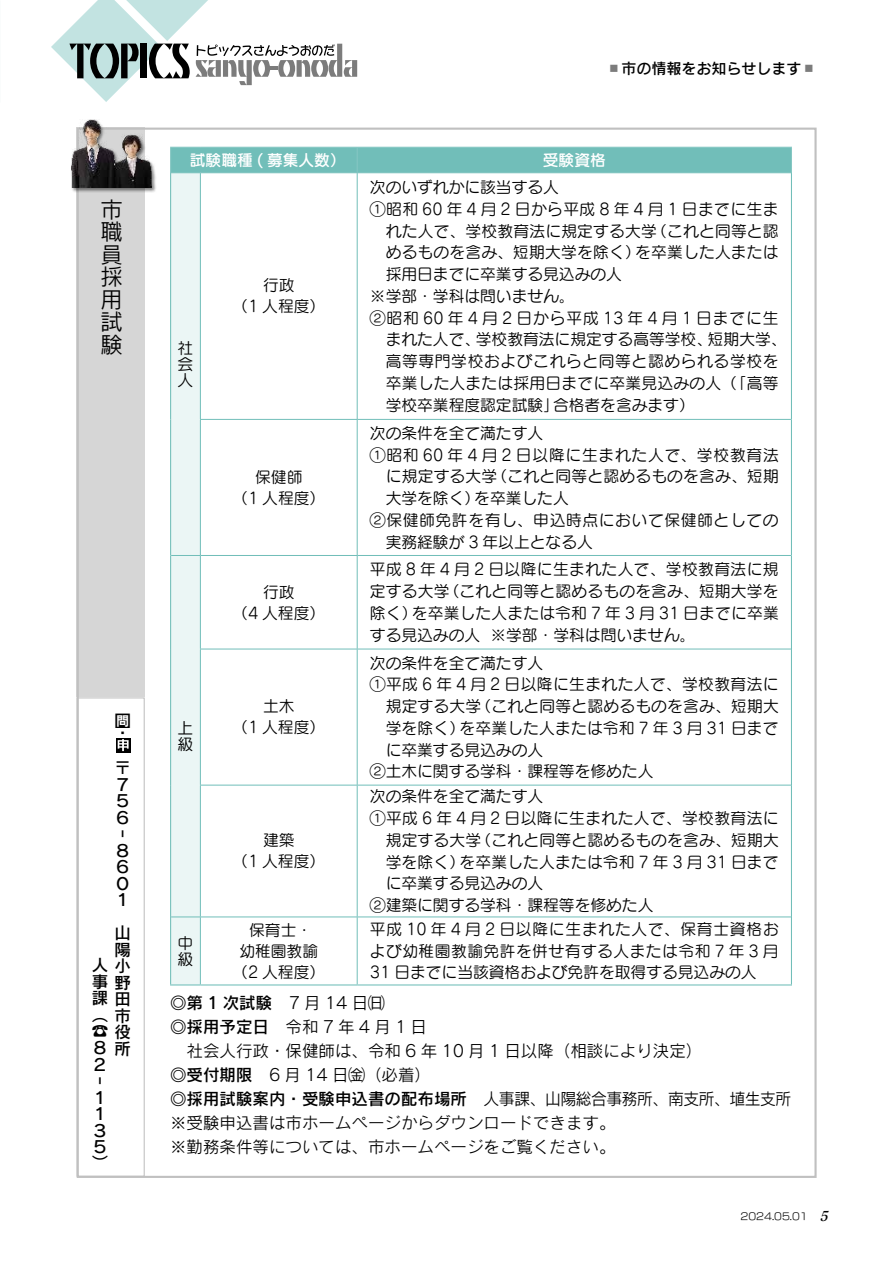
<style>
.page{position:relative;width:893px;height:1263px;background:#fff}
.page>*{position:absolute;margin:0;border:0;box-sizing:border-box;transform-origin:0 0}
.t1{font:22.5px/22.5px "Rodin Pro N M";color:#000;text-align:justify}
.t2{font:16.5px/24px "Rodin Pro N M";color:#000}
.t3{font:16.5px/16.5px "Rodin Pro N DB";color:#000}
.t4{font:15.75px/21px "Seurat Pro M";letter-spacing:.01em;color:#000;text-align:center}
.t5{font:15.75px "Seurat Pro M";letter-spacing:.04em;color:#000}
.t6{font:15.75px "Seurat Pro M";letter-spacing:.03em;color:#000}
.t7{font:15.75px "Seurat Pro M";letter-spacing:.16em;color:#000}
.t8{font:15.75px "Seurat Pro M";letter-spacing:.05em;color:#000}
.t9{font:15.75px "Seurat Pro DB";color:#fff}
.t10{font:15px "Rodin Cattleya Pro DB";color:#000}
.t11{font:9.75px "New Rodin Pro M";color:#000}
.s1{color:#7c7c7c}
.s2{font-family:"Rodin Pro N DB"}
.s3{font-family:"Matisse Eleganto Pro B";font-style:italic;font-size:13.5px}
</style>
<div class="page">
<svg style="left:51px;top:0;width:306px;height:102px"></svg>
<div style="left:77px;top:128px;width:68px;height:569px;background:#d6d6d6"></div>
<div style="left:77px;top:697px;width:68px;height:480px;border:1px solid #c0c0c0"></div>
<div style="left:71px;top:119px;width:86px;height:74px;background:#000;opacity:.5"></div>
<img style="left:71px;top:120px;width:81px;height:68px">
<svg style="left:170px;top:147px;width:622px;height:838px"></svg>
<hr style="left:170px;top:172px;width:30px;height:1px;background:#71beb9">
<hr style="left:200px;top:172px;width:157px;height:1px;background:#71beb9">
<hr style="left:357px;top:172px;width:435px;height:1px;background:#71beb9">
<svg style="left:116px;top:738px;width:14px;height:14px"></svg>
<svg style="left:118px;top:739px;width:11px;height:12px"></svg>
<h1 class="t1" style="left:101px;top:197px;width:23px">市職員採用試験</h1>
<p class="t3" style="left:114px;top:714px;width:17px;line-height:12.1px">問・</p>
<p class="t3" style="left:114px;top:759px;width:16px">〒<br>７<br>５<br>６‐<br>８<br>６<br>０<br>１</p>
<p class="t3" style="left:92px;top:924px;width:40px;text-align:right">山<br>陽<br>人小事野課田（市☎ 役所</p>
<p class="t3" style="left:92px;top:1039px;width:18px">８<br>２‐<br>１<br>１<br>３<br>５）</p>
<p class="t10" style="left:606px;top:58px;width:211px"><span class="s1">▪</span>市の情報をお知らせします<span class="s1">▪</span></p>
<p class="t9" style="left:190px;top:149px;width:157px">試験職種 ( 募集人数）</p>
<p class="t9" style="left:543px;top:149px;width:64px">受験資格</p>
<p class="t4" style="left:178px;top:340px;width:17px;line-height:15.8px;text-align:justify">社会人</p>
<p class="t4" style="left:178px;top:720px;width:17px;line-height:15.8px;text-align:left">上級</p>
<p class="t4" style="left:232px;top:274px;width:94px">行政<br>（1 人程度）</p>
<p class="t4" style="left:232px;top:466px;width:94px">保健師<br>（1 人程度）</p>
<p class="t4" style="left:232px;top:581px;width:94px">行政<br>（4 人程度）</p>
<p class="t4" style="left:232px;top:695px;width:94px">土木<br>（1 人程度）</p>
<p class="t4" style="left:232px;top:829px;width:94px">建築<br>（1 人程度）</p>
<p class="t4" style="left:370px;top:176px;width:190px">次のいずれかに該当する人</p>
<p class="t6" style="left:370px;top:199px;width:410px">①昭和 60 年 4 月 2 日から平成 8 年 4 月 1 日までに生ま</p>
<p class="t4" style="left:386px;top:220px;width:394px">れた人で、学校教育法に規定する大学（これと同等と認</p>
<p class="t4" style="left:386px;top:241px;width:394px">めるものを含み、短期大学を除く）を卒業した人または</p>
<p class="t4" style="left:386px;top:263px;width:238px">採用日までに卒業する見込みの人</p>
<p class="t4" style="left:370px;top:285px;width:206px">※学部・学科は問いません。</p>
<p class="t7" style="left:370px;top:307px;width:410px">②昭和60年4月2日から平成13年4月1日までに生</p>
<p class="t4" style="left:386px;top:328px;width:402px">まれた人で、学校教育法に規定する高等学校、短期大学、</p>
<p class="t5" style="left:386px;top:351px;width:394px">高等専門学校およびこれらと同等と認められる学校を</p>
<p class="t4" style="left:386px;top:372px;width:394px">卒業した人または採用日までに卒業見込みの人（「高等</p>
<p class="t4" style="left:386px;top:394px;width:311px">学校卒業程度認定試験」合格者を含みます）</p>
<p class="t4" style="left:370px;top:422px;width:175px">次の条件を全て満たす人</p>
<p class="t8" style="left:370px;top:444px;width:410px">①昭和 60 年 4 月 2 日以降に生まれた人で、学校教育法</p>
<p class="t4" style="left:386px;top:465px;width:395px">に規定する大学（これと同等と認めるものを含み、短期</p>
<p class="t4" style="left:386px;top:487px;width:185px">大学を除く）を卒業した人</p>
<p class="t5" style="left:370px;top:510px;width:410px">②保健師免許を有し、申込時点において保健師としての</p>
<p class="t4" style="left:386px;top:531px;width:209px">実務経験が 3 年以上となる人</p>
<p class="t4" style="left:370px;top:558px;width:410px;line-height:21.8px;text-align:justify">平成 8 年 4 月 2 日以降に生まれた人で、学校教育法に規定する大学（これと同等と認めるものを含み、短期大学を除く）を卒業した人または令和 7 年 3 月 31 日までに卒業する見込みの人 ※学部・学科は問いません。</p>
<p class="t4" style="left:370px;top:652px;width:175px">次の条件を全て満たす人</p>
<p class="t4" style="left:370px;top:673px;width:410px">①平成 6 年 4 月 2 日以降に生まれた人で、学校教育法に</p>
<p class="t4" style="left:386px;top:695px;width:395px">規定する大学（これと同等と認めるものを含み、短期大</p>
<p class="t4" style="left:386px;top:717px;width:394px">学を除く）を卒業した人または令和 7 年 3 月 31 日まで</p>
<p class="t4" style="left:386px;top:739px;width:159px">に卒業する見込みの人</p>
<p class="t4" style="left:370px;top:760px;width:285px">②土木に関する学科・課程等を修めた人</p>
<p class="t4" style="left:370px;top:785px;width:175px">次の条件を全て満たす人</p>
<p class="t4" style="left:370px;top:807px;width:410px">①平成 6 年 4 月 2 日以降に生まれた人で、学校教育法に</p>
<p class="t4" style="left:386px;top:829px;width:395px">規定する大学（これと同等と認めるものを含み、短期大</p>
<p class="t4" style="left:386px;top:851px;width:394px">学を除く）を卒業した人または令和 7 年 3 月 31 日まで</p>
<p class="t4" style="left:386px;top:872px;width:159px">に卒業する見込みの人</p>
<p class="t4" style="left:370px;top:894px;width:285px">②建築に関する学科・課程等を修めた人</p>
<p class="t4" style="left:232px;top:919px;width:94px">保育士・<br>幼稚園教諭（2 人程度）</p>
<p class="t4" style="left:370px;top:918px;width:410px;line-height:21.8px;text-align:justify">平成 10 年 4 月 2 日以降に生まれた人で、保育士資格および幼稚園教諭免許を併せ有する人または令和 7 年 3 月31 日までに当該資格および免許を取得する見込みの人</p>
<p class="t2" style="left:170px;top:990px;width:623px"><span class="s2">◎第 1 次試験</span>　7 月 14 日㈰<br><span class="s2">◎採用予定日</span>　令和 7 年 4 月 1 日<br>　社会人行政・保健師は、令和 6 年 10 月 1 日以降（相談により決定）<br><span class="s2">◎受付期限</span>　6 月 14 日㈮（必着）<br><span class="s2">◎採用試験案内・受験申込書の配布場所　</span>人事課、山陽総合事務所、南支所、埴生支所※受験申込書は市ホームページからダウンロードできます。<br>※勤務条件等については、市ホームページをご覧ください。</p>
<p class="t4" style="left:178px;top:935px;width:16px;line-height:15.8px;text-align:left">中級</p>
<p class="t11" style="left:740px;top:1208px;width:93px">2024.05.01 <span class="s3">5</span></p>
</div>
